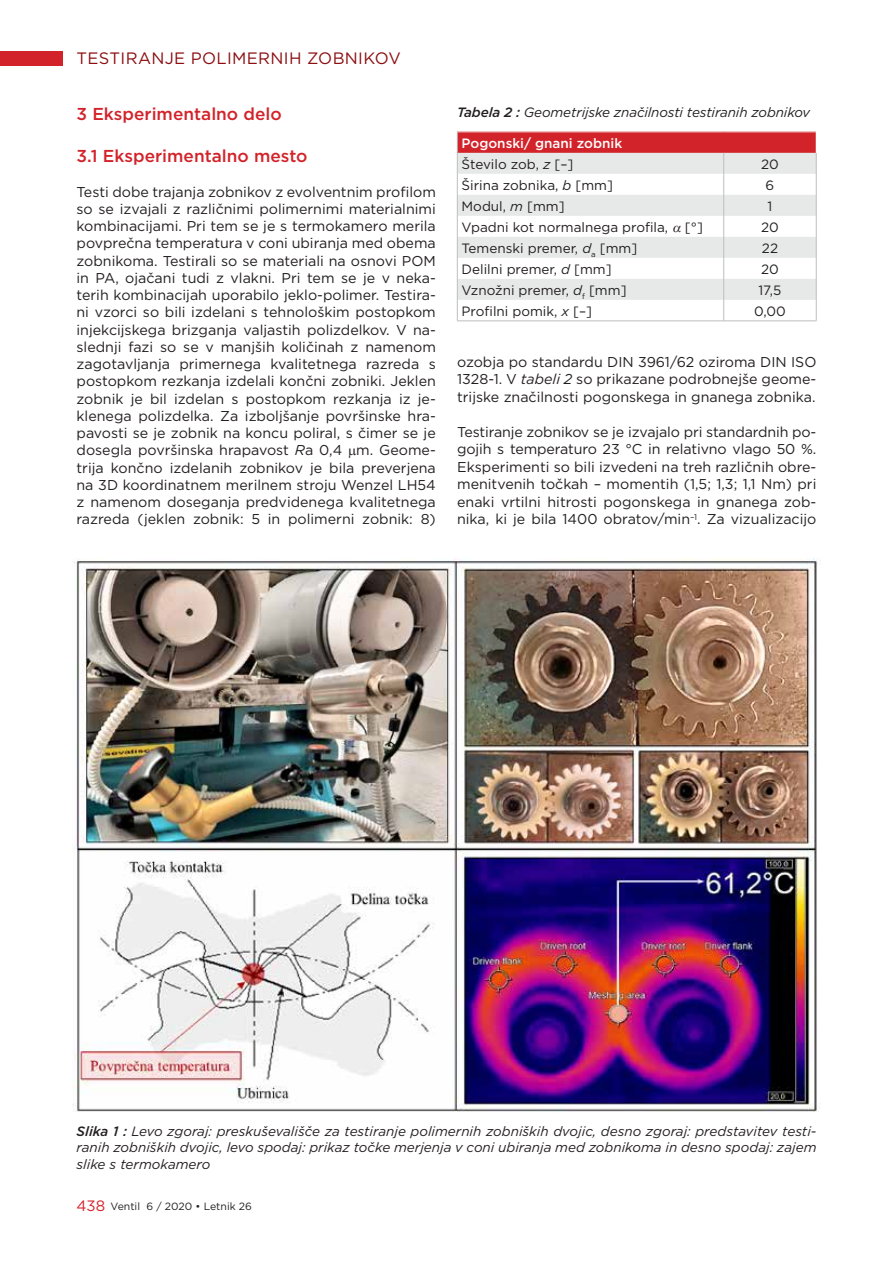
<style>
.page{position:relative;width:893px;height:1263px;background:#fff}
.page>*{position:absolute;margin:0;border:0;box-sizing:border-box;transform-origin:0 0}
.t1{font:500 17.25px "Gotham";color:#d2232a}
.t2{font:16.5px "Gotham";letter-spacing:.02em;color:#8b0e11}
.t3{font:14.25px/17.2px "Gotham";color:#231f20;text-align:justify}
.t4{font:italic 13.5px/16.2px "Gotham";letter-spacing:-.01em;color:#231f20;text-align:justify}
.t5{font:13.5px "Gotham";color:#231f20}
.t6{font:500 13.5px/21px "Gotham";color:#fff}
.t7{font:10.5px "Gotham";color:#231f20}
.s1{font-style:italic}
.s2{font-weight:500}
.s3{font-weight:400;color:#231f20}
.s4{font-weight:400;font-style:italic;color:#231f20}
.s5{font-size:15px;color:#d2232a}
</style>
<div class="page">
<img style="left:73px;top:558px;width:747px;height:554px">
<div style="left:457px;top:132px;width:359px;height:21px;background:#d2232a"></div>
<svg style="left:458px;top:153px;width:358px;height:147px;fill:#e7e8e8"></svg>
<svg style="left:457px;top:133px;width:1px;height:188px"></svg>
<svg style="left:723px;top:153px;width:1px;height:168px"></svg>
<hr style="left:457px;top:132px;width:267px;height:1px;background:#fff">
<hr style="left:724px;top:132px;width:92px;height:1px;background:#fff">
<svg style="left:816px;top:153px;width:1px;height:168px"></svg>
<hr style="left:457px;top:321px;width:267px;height:1px;background:#bcbec0">
<hr style="left:724px;top:321px;width:92px;height:1px;background:#bcbec0">
<div style="left:0;top:51px;width:62px;height:14px;background:#d2232a"></div>
<svg style="left:673px;top:225px;width:9px;height:7px"></svg>
<p class="t2" style="left:77px;top:48px;width:326px">TESTIRANJE POLIMERNIH ZOBNIKOV</p>
<p class="t1" style="left:77px;top:103px;width:207px">3 Eksperimentalno delo</p>
<p class="t1" style="left:77px;top:145px;width:232px">3.1 Eksperimentalno mesto</p>
<p class="t3" style="left:77px;top:183px;width:361px">Testi dobe trajanja zobnikov z evolventnim profilom so se izvajali z različnimi polimernimi materialnimi kombinacijami. Pri tem se je s termokamero merila povprečna temperatura v coni ubiranja med obema zobnikoma. Testirali so se materiali na osnovi POM in PA, ojačani tudi z vlakni. Pri tem se je v neka&shy;terih kombinacijah uporabilo jeklo-polimer. Testira&shy;ni vzorci so bili izdelani s tehnološkim postopkom injekcijskega brizganja valjastih polizdelkov. V na&shy;slednji fazi so se v manjših količinah z namenom zagotavljanja primernega kvalitetnega razreda s postopkom rezkanja izdelali končni zobniki. Jeklen zobnik je bil izdelan s postopkom rezkanja iz je&shy;klenega polizdelka. Za izboljšanje površinske hra&shy;pavosti se je zobnik na koncu poliral, s čimer se je dosegla površinska hrapavost <span class="s1">R</span>a 0,4 m. Geome&shy;trija končno izdelanih zobnikov je bila preverjena na 3D koordinatnem merilnem stroju Wenzel LH54 z namenom doseganja predvidenega kvalitetnega razreda (jeklen zobnik: 5 in polimerni zobnik: 8)</p>
<p class="t4" style="left:457px;top:104px;width:354px"><span class="s2">Tabela 2 :</span> Geometrijske značilnosti testiranih zobnikov</p>
<p class="t6" style="left:462px;top:132px;width:162px">Pogonski/ gnani zobnik<br><span class="s3">Število zob,</span> <span class="s4">z</span> <span class="s3">[–]</span></p>
<p class="t5" style="left:761px;top:155px;width:19px">20</p>
<p class="t5" style="left:462px;top:176px;width:153px">Širina zobnika, <span class="s1">b</span> [mm]</p>
<p class="t5" style="left:766px;top:176px;width:10px">6</p>
<p class="t5" style="left:462px;top:197px;width:105px">Modul, <span class="s1">m</span> [mm]</p>
<p class="t5" style="left:768px;top:197px;width:6px">1</p>
<p class="t5" style="left:462px;top:218px;width:243px">Vpadni kot normalnega profila, [°]</p>
<p class="t5" style="left:761px;top:218px;width:19px">20</p>
<p class="t5" style="left:462px;top:239px;width:177px">Temenski premer, <span class="s1">d</span><sub>a</sub> [mm]</p>
<p class="t5" style="left:762px;top:239px;width:18px">22</p>
<p class="t5" style="left:462px;top:260px;width:152px">Delilni premer, <span class="s1">d</span> [mm]</p>
<p class="t5" style="left:761px;top:260px;width:19px">20</p>
<p class="t5" style="left:462px;top:281px;width:167px">Vznožni premer, <span class="s1">d</span><sub>f</sub> [mm]</p>
<p class="t5" style="left:758px;top:281px;width:25px">17,5</p>
<p class="t5" style="left:462px;top:302px;width:132px">Profilni pomik, <span class="s1">x</span> [–]</p>
<p class="t5" style="left:754px;top:302px;width:33px">0,00</p>
<p class="t3" style="left:457px;top:352px;width:361px">ozobja po standardu DIN 3961/62 oziroma DIN ISO 1328-1. V <span class="s1">tabeli 2</span> so prikazane podrobnejše geome&shy;trijske značilnosti pogonskega in gnanega zobnika.</p>
<p class="t3" style="left:457px;top:422px;width:361px">Testiranje zobnikov se je izvajalo pri standardnih po&shy;gojih s temperaturo 23 °C in relativno vlago 50 %.<br>Eksperimenti so bili izvedeni na treh različnih obre&shy;menitvenih točkah – momentih (1,5; 1,3; 1,1 Nm) pri enaki vrtilni hitrosti pogonskega in gnanega zob&shy;nika, ki je bila 1400 obratov/min<sup>–1</sup>. Za vizualizacijo</p>
<p class="t4" style="left:77px;top:1123px;width:741px"><span class="s2">Slika 1 :</span> Levo zgoraj: preskuševališče za testiranje polimernih zobniških dvojic, desno zgoraj: predstavitev testi&shy;ranih zobniških dvojic, levo spodaj: prikaz točke merjenja v coni ubiranja med zobnikoma in desno spodaj: zajem slike s termokamero</p>
<p class="t7" style="left:77px;top:1199px;width:177px"><span class="s5">438</span> Ventil 6 / 2020 • Letnik 26</p>
</div>
